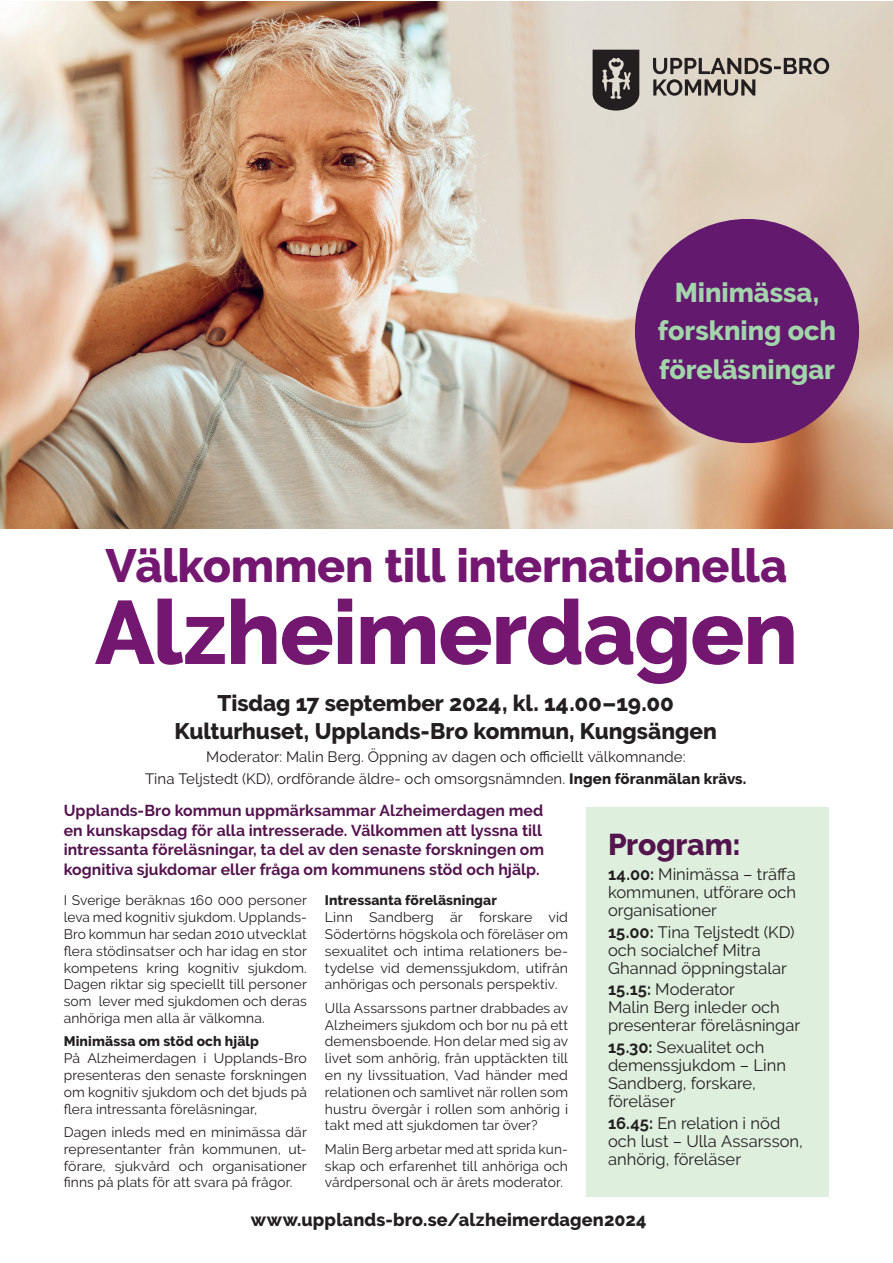
<style>
.page{position:relative;width:893px;height:1263px;background:#fff}
.page>*{position:absolute;margin:0;border:0;box-sizing:border-box;transform-origin:0 0}
.t1{font:800 89.55px "Raleway";letter-spacing:-.015em;color:#731771}
.t2{font:800 46.5px "Raleway";letter-spacing:-.005em;color:#731771}
.t3{font:800 30px "Raleway";letter-spacing:-.005em;color:#54144e}
.t4{font:800 27px/38.5px "Raleway";color:#a3d5ab;text-align:center}
.t5{font:800 22.5px/28.2px "Raleway";color:#231f20;text-align:center}
.t6{font:800 18px "Raleway";letter-spacing:.01em;color:#231f20}
.t7{font:16.5px/18px "Raleway";color:#231f20}
.t8{font:700 15.75px/19.5px "Raleway";letter-spacing:.005em;color:#54144e}
.t9{font:15px/22.2px "Raleway";letter-spacing:.005em;color:#231f20;text-align:center}
.t10{font:13.8px/16.8px "Raleway";letter-spacing:.01em;color:#231f20;text-align:justify}
.t11{font:800 13.8px "Raleway";letter-spacing:.01em;color:#231f20}
.s1{font-weight:800}
.s2{font-weight:700}
</style>
<div class="page">
<img style="left:0;top:1px;width:893px;height:528px">
<svg style="left:593px;top:50px;width:46px;height:61px;background:#4f4b49"></svg>
<svg style="left:653px;top:58px;width:176px;height:38px;background:#a59d93"></svg>
<div style="left:635px;top:219px;width:224px;height:224px;background:#63196e;border-radius:50%"></div>
<div style="left:587px;top:807px;width:242px;height:390px;background:#dfefde"></div>
<h3 class="t4" style="left:658px;top:273px;width:180px">Minimässa, forskning och föreläsningar</h3>
<h2 class="t2" style="left:106px;top:539px;width:683px">Välkommen till internationella</h2>
<h1 class="t1" style="left:95px;top:582px;width:705px">Alzheimerdagen</h1>
<h3 class="t5" style="left:175px;top:689px;width:544px">Tisdag 17 september 2024, kl. 14.00–19.00<br>Kulturhuset, Upplands-Bro kommun, Kungsängen</h3>
<p class="t9" style="left:145px;top:745px;width:603px">Moderator: Malin Berg. Öppning av dagen och officiellt välkomnande:<br>Tina Teljstedt (KD), ordförande äldre- och omsorgsnämnden. <span class="s1">Ingen föranmälan krävs.</span></p>
<p class="t8" style="left:64px;top:801px;width:482px">Upplands-Bro kommun uppmärksammar Alzheimerdagen med en kunskapsdag för alla intresserade. Välkommen att lyssna till intressanta föreläsningar, ta del av den senaste forskningen om kognitiva sjukdomar eller fråga om kommunens stöd och hjälp.</p>
<h3 class="t3" style="left:608px;top:827px;width:134px">Program:</h3>
<p class="t7" style="left:608px;top:865px;width:190px;text-align:justify"><span class="s2">14.00:</span> Minimässa – träffa kommunen, utförare och organisationer</p>
<p class="t7" style="left:608px;top:923px;width:188px"><span class="s2">15.00:</span> Tina Teljstedt (KD) och socialchef Mitra<br>Ghannad öppningstalar</p>
<p class="t7" style="left:608px;top:980px;width:194px"><span class="s2">15.15:</span> Moderator<br>Malin Berg inleder och presenterar föreläsningar</p>
<p class="t7" style="left:608px;top:1038px;width:179px"><span class="s2">15.30:</span> Sexualitet och demenssjukdom – Linn<br>Sandberg, forskare, föreläser</p>
<p class="t7" style="left:608px;top:1114px;width:196px"><span class="s2">16.45:</span> En relation i nöd och lust – Ulla Assarsson, anhörig, föreläser</p>
<p class="t10" style="left:64px;top:892px;width:245px">I Sverige beräknas 160 000 personer leva med kognitiv sjukdom. Upplands-Bro kommun har sedan 2010 utvecklat flera stödinsatser och har idag en stor kompetens kring kognitiv sjukdom.<br>Dagen riktar sig speciellt till personer som lever med sjukdomen och deras anhöriga men alla är välkomna.</p>
<p class="t11" style="left:64px;top:1034px;width:197px">Minimässa om stöd och hjälp</p>
<p class="t10" style="left:64px;top:1050px;width:245px">På Alzheimerdagen i Upplands-Bro presenteras den senaste forskningen om kognitiv sjukdom och det bjuds på flera intressanta föreläsningar,</p>
<p class="t10" style="left:64px;top:1124px;width:245px">Dagen inleds med en minimässa där representanter från kommunen, ut&shy;förare, sjukvård och organisationer finns på plats för att svara på frågor.</p>
<p class="t11" style="left:325px;top:893px;width:174px">Intressanta föreläsningar</p>
<p class="t10" style="left:325px;top:909px;width:245px">Linn Sandberg är forskare vid Södertörns högskola och föreläser om sexualitet och intima relationers be&shy;tydelse vid demenssjukdom, utifrån anhörigas och personals perspektiv.</p>
<p class="t10" style="left:325px;top:999px;width:245px">Ulla Assarssons partner drabbades av Alzheimers sjukdom och bor nu på ett demensboende. Hon delar med sig av livet som anhörig, från upptäckten till en ny livssituation, Vad händer med relationen och samlivet när rollen som hustru övergår i rollen som anhörig i takt med att sjukdomen tar över?</p>
<p class="t10" style="left:325px;top:1140px;width:245px">Malin Berg arbetar med att sprida kun&shy;skap och erfarenhet till anhöriga och vårdpersonal och är årets moderator.</p>
<h3 class="t6" style="left:251px;top:1209px;width:397px">www.upplands-bro.se/alzheimerdagen2024</h3>
</div>
